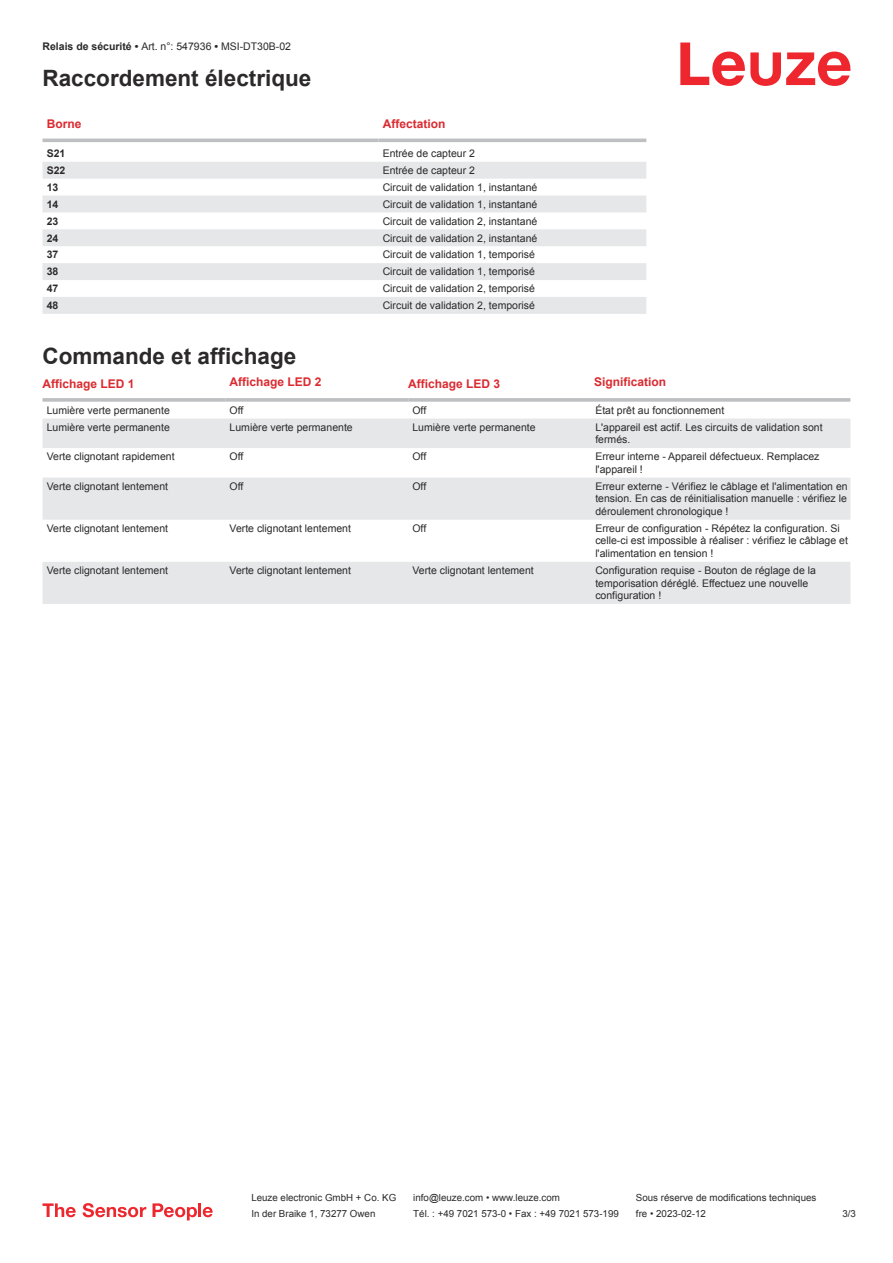
<style>
.page{position:relative;width:893px;height:1263px;background:#fff}
.page>*{position:absolute;margin:0;border:0;box-sizing:border-box;transform-origin:0 0}
.t1{font:700 22.5px "Arial";color:#2b292a}
.t2{font:700 12px "Arial";color:#db2a30}
.t3{font:10.5px/12.6px "Arial";color:#2b292a}
.t4{font:700 10.5px "Arial";color:#2b292a}
.t5{font:9.75px "Arial";color:#2b292a}
.s1{font-weight:700}
</style>
<div class="page">
<svg style="left:680px;top:43px;width:170px;height:43px"></svg>
<svg style="left:43px;top:138px;width:603px;height:1px"></svg>
<svg style="left:43px;top:162px;width:603px;height:152px;fill:#e6e7e9"></svg>
<hr style="left:43px;top:139px;width:335px;height:3px;background:#bdbfc1">
<hr style="left:378px;top:139px;width:268px;height:3px;background:#bdbfc1">
<svg style="left:43px;top:418px;width:807px;height:1px"></svg>
<svg style="left:43px;top:419px;width:807px;height:185px;fill:#e6e7e9"></svg>
<svg style="left:43px;top:398px;width:182px;height:4px"></svg>
<svg style="left:225px;top:398px;width:183px;height:4px"></svg>
<svg style="left:408px;top:398px;width:183px;height:4px"></svg>
<svg style="left:591px;top:398px;width:259px;height:4px"></svg>
<svg style="left:43px;top:1203px;width:33px;height:14px"></svg>
<svg style="left:83px;top:1203px;width:63px;height:14px"></svg>
<svg style="left:153px;top:1203px;width:44px;height:17px"></svg>
<hr style="left:198px;top:1203px;width:3px;height:14px;background:#ed272d">
<svg style="left:203px;top:1207px;width:10px;height:10px"></svg>
<p class="t3" style="left:43px;top:41px;width:250px"><span class="s1">Relais de sécurité •</span> Art. n°: 547936 <span class="s1">•</span> MSI-DT30B-02</p>
<h1 class="t1" style="left:43px;top:70px;width:270px">Raccordement électrique</h1>
<p class="t2" style="left:47px;top:119px;width:36px">Borne</p>
<p class="t2" style="left:383px;top:119px;width:64px">Affectation</p>
<p class="t4" style="left:47px;top:149px;width:20px">S21</p>
<p class="t3" style="left:383px;top:148px;width:94px">Entrée de capteur 2</p>
<p class="t4" style="left:47px;top:166px;width:20px">S22</p>
<p class="t3" style="left:383px;top:165px;width:94px">Entrée de capteur 2</p>
<p class="t4" style="left:47px;top:183px;width:13px">13</p>
<p class="t3" style="left:383px;top:182px;width:156px">Circuit de validation 1, instantané</p>
<p class="t4" style="left:47px;top:200px;width:13px">14</p>
<p class="t3" style="left:383px;top:199px;width:156px">Circuit de validation 1, instantané</p>
<p class="t4" style="left:47px;top:217px;width:13px">23</p>
<p class="t3" style="left:383px;top:216px;width:156px">Circuit de validation 2, instantané</p>
<p class="t4" style="left:47px;top:234px;width:13px">24</p>
<p class="t3" style="left:383px;top:232px;width:156px">Circuit de validation 2, instantané</p>
<p class="t4" style="left:47px;top:251px;width:13px">37</p>
<p class="t3" style="left:383px;top:249px;width:154px">Circuit de validation 1, temporisé</p>
<p class="t4" style="left:47px;top:268px;width:13px">38</p>
<p class="t3" style="left:383px;top:266px;width:154px">Circuit de validation 1, temporisé</p>
<p class="t4" style="left:47px;top:285px;width:13px">47</p>
<p class="t3" style="left:383px;top:283px;width:154px">Circuit de validation 2, temporisé</p>
<p class="t4" style="left:47px;top:301px;width:13px">48</p>
<p class="t3" style="left:383px;top:300px;width:154px">Circuit de validation 2, temporisé</p>
<h1 class="t1" style="left:43px;top:348px;width:255px">Commande et affichage</h1>
<p class="t2" style="left:43px;top:379px;width:94px">Affichage LED 1</p>
<p class="t2" style="left:230px;top:377px;width:94px">Affichage LED 2</p>
<p class="t2" style="left:408px;top:379px;width:94px">Affichage LED 3</p>
<p class="t2" style="left:594px;top:377px;width:74px">Signification</p>
<p class="t3" style="left:47px;top:405px;width:125px">Lumière verte permanente</p>
<p class="t3" style="left:230px;top:405px;width:15px">Off</p>
<p class="t3" style="left:412px;top:405px;width:15px">Off</p>
<p class="t3" style="left:595px;top:405px;width:130px">État prêt au fonctionnement</p>
<p class="t3" style="left:47px;top:422px;width:125px">Lumière verte permanente</p>
<p class="t3" style="left:230px;top:422px;width:125px">Lumière verte permanente</p>
<p class="t3" style="left:412px;top:422px;width:125px">Lumière verte permanente</p>
<p class="t3" style="left:595px;top:422px;width:229px">L'appareil est actif. Les circuits de validation sont fermés.</p>
<p class="t3" style="left:47px;top:451px;width:129px">Verte clignotant rapidement</p>
<p class="t3" style="left:230px;top:451px;width:15px">Off</p>
<p class="t3" style="left:412px;top:451px;width:15px">Off</p>
<p class="t3" style="left:595px;top:451px;width:226px">Erreur interne - Appareil défectueux. Remplacez l'appareil !</p>
<p class="t3" style="left:47px;top:481px;width:123px">Verte clignotant lentement</p>
<p class="t3" style="left:230px;top:481px;width:15px">Off</p>
<p class="t3" style="left:412px;top:481px;width:15px">Off</p>
<p class="t3" style="left:595px;top:481px;width:254px;text-align:justify">Erreur externe - Vérifiez le câblage et l'alimentation en tension. En cas de réinitialisation manuelle : vérifiez le déroulement chronologique !</p>
<p class="t3" style="left:47px;top:523px;width:123px">Verte clignotant lentement</p>
<p class="t3" style="left:230px;top:523px;width:123px">Verte clignotant lentement</p>
<p class="t3" style="left:412px;top:523px;width:15px">Off</p>
<p class="t3" style="left:595px;top:523px;width:254px">Erreur de configuration - Répétez la configuration. Si celle-ci est impossible à réaliser : vérifiez le câblage et l'alimentation en tension !</p>
<p class="t3" style="left:47px;top:565px;width:123px">Verte clignotant lentement</p>
<p class="t3" style="left:230px;top:565px;width:123px">Verte clignotant lentement</p>
<p class="t3" style="left:412px;top:565px;width:123px">Verte clignotant lentement</p>
<p class="t3" style="left:595px;top:565px;width:222px">Configuration requise - Bouton de réglage de la temporisation déréglé. Effectuez une nouvelle configuration !</p>
<p class="t5" style="left:251px;top:1194px;width:146px">Leuze electronic GmbH + Co. KG</p>
<p class="t5" style="left:413px;top:1194px;width:148px">info@leuze.com • www.leuze.com</p>
<p class="t5" style="left:636px;top:1194px;width:182px">Sous réserve de modifications techniques</p>
<p class="t5" style="left:251px;top:1210px;width:126px">In der Braike 1, 73277 Owen</p>
<p class="t5" style="left:413px;top:1210px;width:207px">Tél. : +49 7021 573-0 • Fax : +49 7021 573-199</p>
<p class="t5" style="left:636px;top:1210px;width:72px">fre • 2023-02-12</p>
<p class="t5" style="left:842px;top:1210px;width:15px">3 /3</p>
</div>
